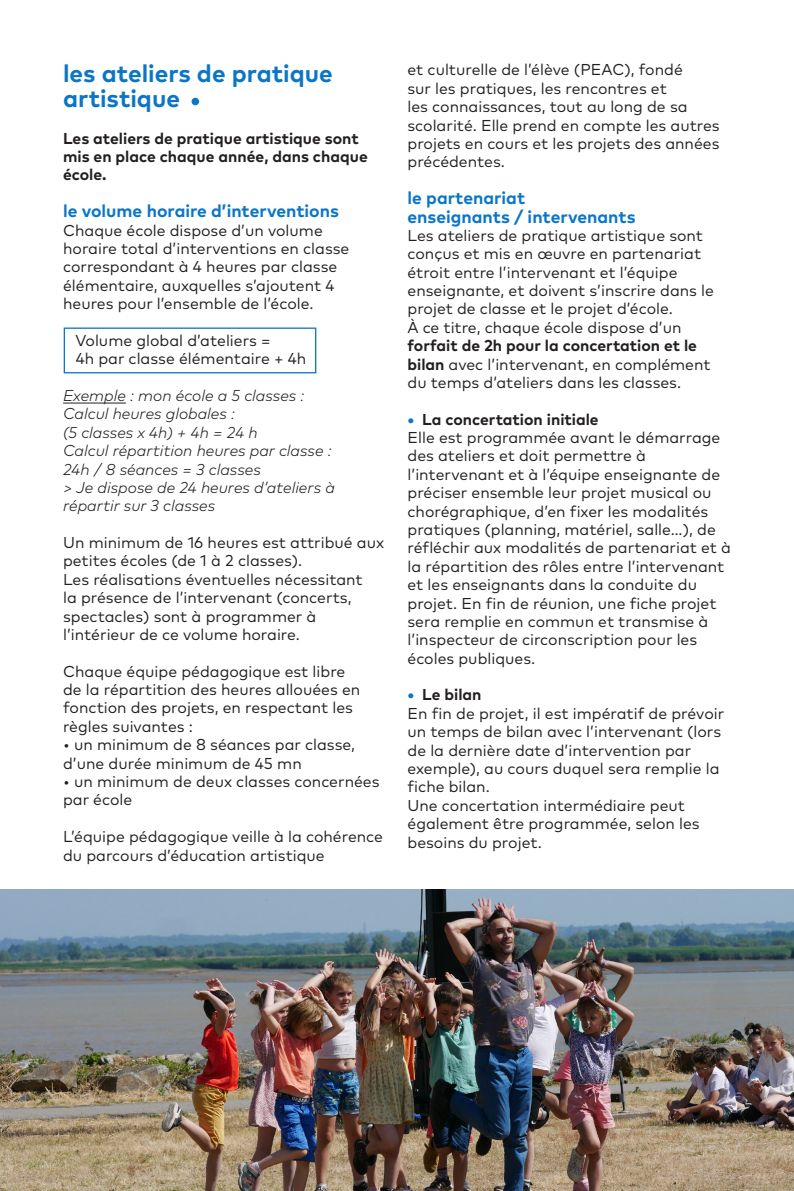
<style>
.page{position:relative;width:794px;height:1191px;background:#fff}
.page>*{position:absolute;margin:0;border:0;box-sizing:border-box;transform-origin:0 0}
.t1{font:700 24.5px "Mark Pro";color:#0b76c7}
.t2{font:700 17.5px "Mark Pro";color:#0b76c7}
.t3{font:15.75px/18.4px "Mark Pro";color:#231f20}
.t4{font:italic 300 15.75px/18.4px "Mark Pro";color:#231f20}
.t5{font:700 15.75px/18.4px "Mark Pro";color:#231f20}
.s1{font-weight:700}
.s2{color:#0b76c7}
</style>
<div class="page">
<hr style="left:63px;top:402px;width:63px;height:1px;background:#231f20">
<div style="left:64px;top:327px;width:252px;height:46px;border:1px solid #0b76c7"></div>
<img style="left:0;top:889px;width:794px;height:302px">
<div style="left:191px;top:98px;width:8px;height:7px;background:#0b76c7;border-radius:50%"></div>
<p class="t1" style="left:63px;top:55px;width:271px">les ateliers de pratique</p>
<p class="t1" style="left:63px;top:80px;width:118px">artistique</p>
<p class="t5" style="left:63px;top:128px;width:306px">Les ateliers de pratique artistique sont mis en place chaque année, dans chaque école.</p>
<p class="t2" style="left:63px;top:198px;width:277px">le volume horaire d’interventions</p>
<p class="t3" style="left:63px;top:219px;width:288px">Chaque école dispose d’un volume horaire total d’interventions en classe correspondant à 4 heures par classe élémentaire, auxquelles s’ajoutent 4 heures pour l’ensemble de l’école.</p>
<p class="t3" style="left:75px;top:330px;width:197px">Volume global d’ateliers =</p>
<p class="t3" style="left:76px;top:348px;width:232px">4h par classe élémentaire + 4h</p>
<p class="t4" style="left:63px;top:385px;width:243px">Exemple : mon école a 5 classes :</p>
<p class="t4" style="left:63px;top:403px;width:173px">Calcul heures globales :</p>
<p class="t4" style="left:63px;top:422px;width:196px">(5 classes x 4h) + 4h = 24 h</p>
<p class="t4" style="left:63px;top:440px;width:270px">Calcul répartition heures par classe :</p>
<p class="t4" style="left:63px;top:458px;width:199px">24h / 8 séances = 3 classes</p>
<p class="t4" style="left:63px;top:477px;width:273px">&gt; Je dispose de 24 heures d’ateliers à répartir sur 3 classes</p>
<p class="t3" style="left:63px;top:532px;width:322px">Un minimum de 16 heures est attribué aux petites écoles (de 1 à 2 classes).</p>
<p class="t3" style="left:63px;top:569px;width:301px">Les réalisations éventuelles nécessitant la présence de l’intervenant (concerts, spectacles) sont à programmer à l’intérieur de ce volume horaire.</p>
<p class="t3" style="left:63px;top:660px;width:299px">Chaque équipe pédagogique est libre de la répartition des heures allouées en fonction des projets, en respectant les règles suivantes :</p>
<p class="t3" style="left:63px;top:734px;width:293px">• un minimum de 8 séances par classe, d’une durée minimum de 45 mn</p>
<p class="t3" style="left:63px;top:771px;width:318px">• un minimum de deux classes concernées par école</p>
<p class="t3" style="left:63px;top:826px;width:321px">L’équipe pédagogique veille à la cohérence du parcours d’éducation artistique</p>
<p class="t3" style="left:407px;top:59px;width:314px">et culturelle de l’élève (PEAC), fondé<br>sur les pratiques, les rencontres et<br>les connaissances, tout au long de sa scolarité. Elle prend en compte les autres projets en cours et les projets des années précédentes.</p>
<p class="t2" style="left:407px;top:185px;width:119px">le partenariat</p>
<p class="t2" style="left:407px;top:203px;width:229px">enseignants / intervenants</p>
<p class="t3" style="left:407px;top:225px;width:308px">Les ateliers de pratique artistique sont conçus et mis en œuvre en partenariat étroit entre l’intervenant et l’équipe enseignante, et doivent s’inscrire dans le projet de classe et le projet d’école.</p>
<p class="t3" style="left:407px;top:317px;width:304px">À ce titre, chaque école dispose d’un <span class="s1">forfait de 2h pour la concertation et le bilan</span> avec l’intervenant, en complément du temps d’ateliers dans les classes.</p>
<p class="t5" style="left:407px;top:408px;width:193px"><span class="s2">•</span> La concertation initiale</p>
<p class="t3" style="left:407px;top:427px;width:325px">Elle est programmée avant le démarrage des ateliers et doit permettre à l’intervenant et à l’équipe enseignante de préciser ensemble leur projet musical ou chorégraphique, d’en fixer les modalités pratiques (planning, matériel, salle…), de réfléchir aux modalités de partenariat et à la répartition des rôles entre l’intervenant et les enseignants dans la conduite du projet. En fin de réunion, une fiche projet sera remplie en commun et transmise à l’inspecteur de circonscription pour les écoles publiques.</p>
<p class="t5" style="left:407px;top:684px;width:76px"><span class="s2">•</span> Le bilan</p>
<p class="t3" style="left:407px;top:703px;width:318px">En fin de projet, il est impératif de prévoir un temps de bilan avec l’intervenant (lors de la dernière date d’intervention par exemple), au cours duquel sera remplie la fiche bilan.</p>
<p class="t3" style="left:407px;top:794px;width:294px">Une concertation intermédiaire peut également être programmée, selon les besoins du projet.</p>
</div>
